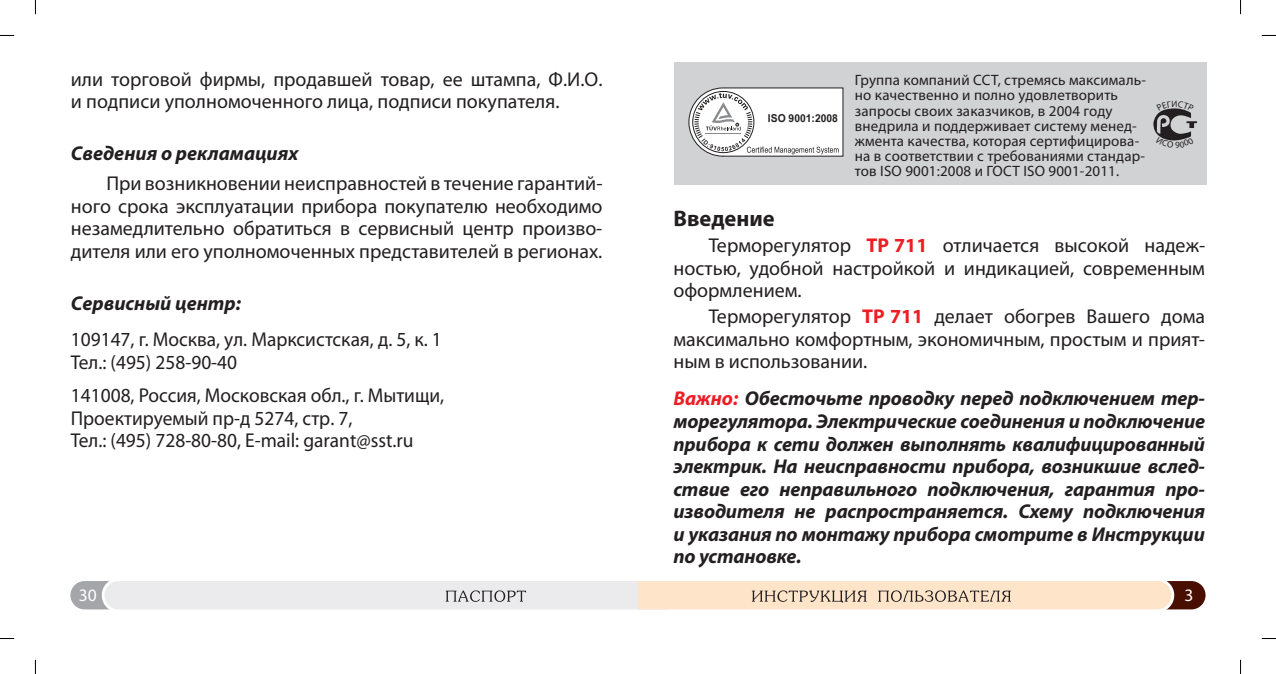
<style>
.page{position:relative;width:1276px;height:674px;background:#fff}
.page>*{position:absolute;margin:0;border:0;box-sizing:border-box;transform-origin:0 0}
.t1{font:700 22.5px "Myriad Pro";color:#231f20}
.t2{font:20px/22.5px "Myriad Pro";color:#231f20}
.t3{font:italic 700 20px/22.5px "Myriad Pro";letter-spacing:-.01em;color:#231f20;text-align:justify}
.t4{font:17.5px "Myriad Pro";color:#fff}
.t5{font:15px/15px "Myriad Pro";letter-spacing:.01em;color:#231f20}
.t6{font:700 10.75px "Arial Narrow";color:#231f20;scale:1.16 1}
.s1{font-weight:700;color:#ee1d23}
.s2{color:#ee1d23}
</style>
<div class="page">
<svg style="left:70px;top:581px;width:1135px;height:29px;background:#e7dbd0"></svg>
<div style="left:674px;top:62px;width:532px;height:123px;background:#d1d2d4"></div>
<svg style="left:688px;top:87px;width:155px;height:69px;background:#e5e4e5"></svg>
<svg style="left:0;top:35px;width:14px;height:1px"></svg>
<svg style="left:1261px;top:35px;width:15px;height:1px"></svg>
<svg style="left:35px;top:0;width:1px;height:14px"></svg>
<svg style="left:35px;top:659px;width:1px;height:14px"></svg>
<svg style="left:1240px;top:0;width:1px;height:14px"></svg>
<svg style="left:1240px;top:659px;width:1px;height:14px"></svg>
<svg style="left:1153px;top:108px;width:44px;height:33px"></svg>
<p class="t2" style="left:71px;top:69px;width:533px">или торговой фирмы, продавшей товар, ее штампа, Ф.И.О. и подписи уполномоченного лица, подписи покупателя.</p>
<p class="t3" style="left:71px;top:142px;width:229px">Сведения о рекламациях</p>
<p class="t2" style="left:71px;top:173px;width:533px;text-align:justify;text-indent:35px">При возникновении неисправностей в течение гарантий&shy;ного срока эксплуатации прибора покупателю необходимо незамедлительно обратиться в сервисный центр произво&shy;дителя или его уполномоченных представителей в регионах.</p>
<p class="t3" style="left:71px;top:291px;width:172px">Сервисный центр:</p>
<p class="t2" style="left:71px;top:330px;width:372px">109147, г. Москва, ул. Марксистская, д. 5, к. 1<br>Тел.: (495) 258-90-40</p>
<p class="t2" style="left:71px;top:385px;width:375px">141008, Россия, Московская обл., г. Мытищи,<br>Проектируемый пр-д 5274, стр. 7,<br>Тел.: (495) 728-80-80, E-mail: garant@sst.ru</p>
<p class="t4" style="left:79px;top:588px;width:19px">30</p>
<p class="t6" style="left:768px;top:112px;width:62px">ISO 9001:2008</p>
<p class="t5" style="left:855px;top:74px;width:293px">Группа компаний ССТ, стремясь максималь&shy;но качественно и полно удовлетворить запросы своих заказчиков, в 2004 году внедрила и поддерживает систему менед&shy;жмента качества, которая сертифицирова&shy;на в соответствии с требованиями стандар&shy;тов ISO 9001:2008 и ГОСТ ISO 9001-2011.</p>
<p class="t1" style="left:673px;top:210px;width:103px">Введение</p>
<p class="t2" style="left:673px;top:235px;width:533px;text-align:justify;text-indent:35px">Терморегулятор <span class="s1">ТР 711</span> отличается высокой надеж&shy;ностью, удобной настройкой и индикацией, современным оформлением.</p>
<p class="t2" style="left:673px;top:306px;width:533px;text-align:justify;text-indent:35px">Терморегулятор <span class="s1">ТР 711</span> делает обогрев Вашего дома максимально комфортным, экономичным, простым и прият&shy;ным в использовании.</p>
<p class="t3" style="left:673px;top:387px;width:533px"><span class="s2">Важно:</span> Обесточьте проводку перед подключением тер&shy;морегулятора. Электрические соединения и подключение прибора к сети должен выполнять квалифицированный электрик. На неисправности прибора, возникшие вслед&shy;ствие его неправильного подключения, гарантия про&shy;изводителя не распространяется. Схему подключения и указания по монтажу прибора смотрите в Инструкции по установке.</p>
<p class="t4" style="left:1184px;top:588px;width:10px">3</p>
</div>
